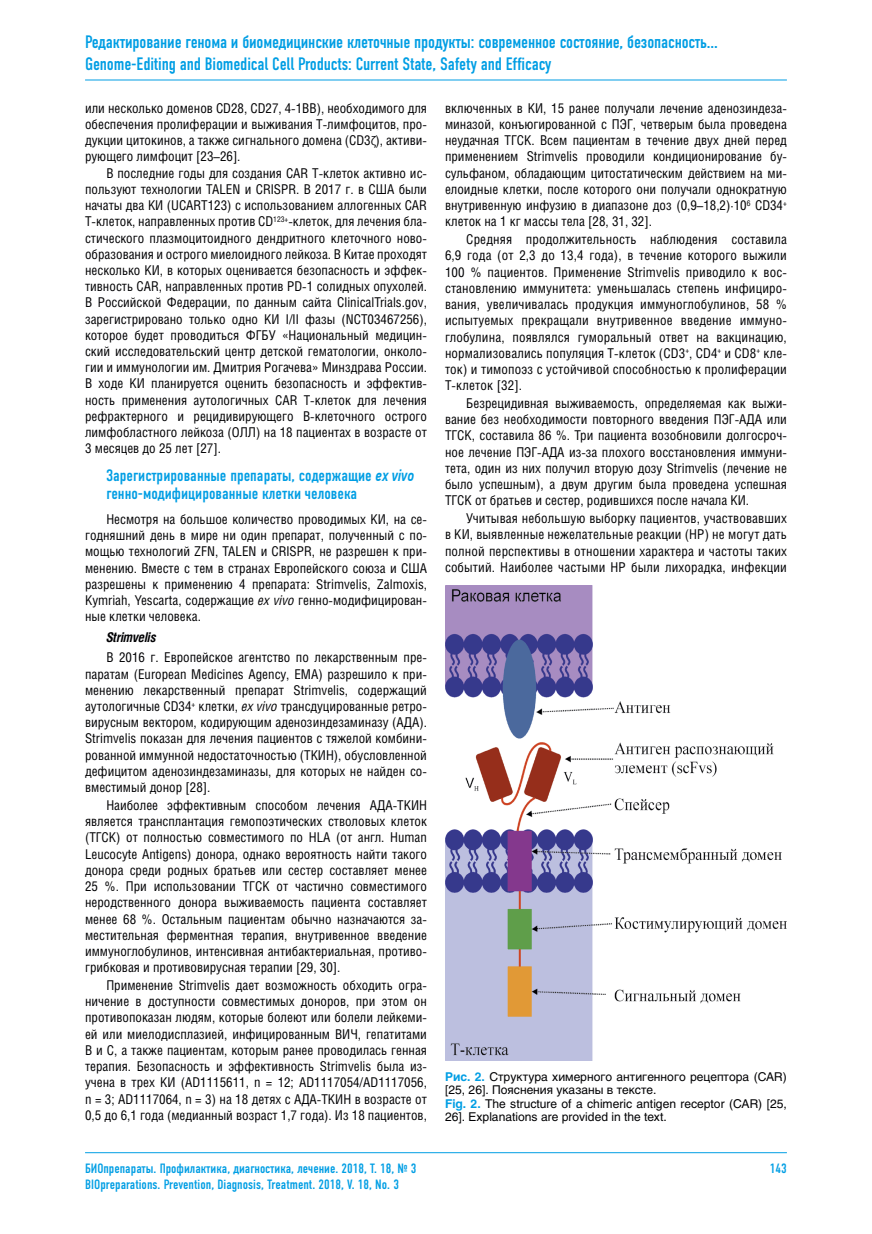
<style>
.page{position:relative;width:872px;height:1234px;background:#fff}
.page>*{position:absolute;margin:0;border:0;box-sizing:border-box;transform-origin:0 0}
.t1{font:18px/21.6px "DIN Condensed C";letter-spacing:-.01em;color:#009ee4}
.podzagolovok{font:16.5px/18.8px "DIN Condensed C";color:#009ee4}
.osn-text{font:13.5px/16.2px "Helios Cond C";color:#000003;text-align:justify}
.t2{font:13.5px/16.2px "DIN Condensed C";color:#009ee4}
.small-podzag{font:italic 700 13.5px "Helios Cond C";letter-spacing:-.01em;color:#000003}
.t3{font:12px/13.5px "Helios C";color:#000003}
.s1{font-family:"Corporate S"}
.s2{font-family:"PF Din Text Cond Pro";font-weight:500;font-style:italic}
.s3{font-style:italic}
.s4{font-weight:700;color:#009ee4}
</style>
<div class="page">
<hr style="left:85px;top:79px;width:702px;height:1px;background:#009ee4">
<hr style="left:85px;top:1151px;width:702px;height:1px;background:#009ee4">
<img style="left:445px;top:585px;width:342px;height:474px">
<h1 class="t1" style="left:85px;top:31px;width:634px">Редактирование генома и биомедицинские клеточные продукты: современное состояние, безопасность...<br>Genome-Editing and Biomedical Cell Products: Current State, Safety and Efficacy</h1>
<p class="osn-text" style="left:85px;top:100px;width:343px">или несколько доменов CD28, CD27, 4-1BB), необходимого для обеспечения пролиферации и выживания T-лимфоцитов, про&shy;дукции цитокинов, а также сигнального домена (CD3<span class="s1">ζ</span>), активи&shy;рующего лимфоцит [23–26].</p>
<p class="osn-text" style="left:85px;top:164px;width:343px;text-indent:21px">В последние годы для создания CAR T-клеток активно ис&shy;пользуют технологии TALEN и CRISPR. В 2017 г. в США были начаты два КИ (UCART123) с использованием аллогенных CAR T-клеток, направленных против CD<sup>123+</sup>-клеток, для лечения бла&shy;стического плазмоцитоидного дендритного клеточного ново&shy;образования и острого миелоидного лейкоза. В Китае проходят несколько КИ, в которых оценивается безопасность и эффек&shy;тивность CAR, направленных против PD-1 солидных опухолей.<br>В Российской Федерации, по данным сайта ClinicalTrials.gov, зарегистрировано только одно КИ I/II фазы (NCT03467256), которое будет проводиться ФГБУ «Национальный медицин&shy;ский исследовательский центр детской гематологии, онколо&shy;гии и иммунологии им. Дмитрия Рогачева» Минздрава России.<br>В ходе КИ планируется оценить безопасность и эффектив&shy;ность применения аутологичных CAR T-клеток для лечения рефрактерного и рецидивирующего В-клеточного острого лимфобластного лейкоза (ОЛЛ) на 18 пациентах в возрасте от 3 месяцев до 25 лет [27].</p>
<p class="podzagolovok" style="left:106px;top:465px;width:309px">Зарегистрированные препараты, содержащие <span class="s2">ex vivo </span>генно-модифицированные клетки человека</p>
<p class="osn-text" style="left:85px;top:511px;width:343px;text-indent:21px">Несмотря на большое количество проводимых КИ, на се&shy;годняшний день в мире ни один препарат, полученный с по&shy;мощью технологий ZFN, TALEN и CRISPR, не разрешен к при&shy;менению. Вместе с тем в странах Европейского союза и США разрешены к применению 4 препарата: Strimvelis, Zalmoxis, Kymriah, Yescarta, содержащие <span class="s3">ex vivo</span> генно-модифицирован&shy;ные клетки человека.</p>
<p class="small-podzag" style="left:106px;top:629px;width:52px">Strimvelis</p>
<p class="osn-text" style="left:85px;top:649px;width:343px;text-indent:21px">В 2016 г. Европейское агентство по лекарственным пре&shy;паратам (European Medicines Agency, EMA) разрешило к при&shy;менению лекарственный препарат Strimvelis, содержащий аутологичные CD34<sup>+</sup> клетки, <span class="s3">ex vivo</span> трансдуцированные ретро&shy;вирусным вектором, кодирующим аденозиндезаминазу (АДА).<br>Strimvelis показан для лечения пациентов с тяжелой комбини&shy;рованной иммунной недостаточностью (ТКИН), обусловленной дефицитом аденозиндезаминазы, для которых не найден со&shy;вместимый донор [28].</p>
<p class="osn-text" style="left:85px;top:796px;width:343px;text-indent:21px">Наиболее эффективным способом лечения АДА-ТКИН является трансплантация гемопоэтических стволовых клеток (ТГСК) от полностью совместимого по HLA (от англ. Human Leucocyte Antigens) донора, однако вероятность найти такого донора среди родных братьев или сестер составляет менее 25 %. При использовании ТГСК от частично совместимого неродственного донора выживаемость пациента составляет менее 68 %. Остальным пациентам обычно назначаются за&shy;местительная ферментная терапия, внутривенное введение иммуноглобулинов, интенсивная антибактериальная, противо&shy;грибковая и противовирусная терапии [29, 30].</p>
<p class="osn-text" style="left:85px;top:976px;width:343px;text-indent:21px">Применение Strimvelis дает возможность обходить огра&shy;ничение в доступности совместимых доноров, при этом он противопоказан людям, которые болеют или болели лейкеми&shy;ей или миелодисплазией, инфицированным ВИЧ, гепатитами B и C, а также пациентам, которым ранее проводилась генная терапия. Безопасность и эффективность Strimvelis была из&shy;учена в трех КИ (AD1115611, n = 12; AD1117054/AD1117056, n = 3; AD1117064, n = 3) на 18 детях с АДА-ТКИН в возрасте от 0,5 до 6,1 года (медианный возраст 1,7 года). Из 18 пациентов,</p>
<p class="osn-text" style="left:445px;top:100px;width:343px">включенных в КИ, 15 ранее получали лечение аденозиндеза&shy;миназой, конъюгированной с ПЭГ, четверым была проведена неудачная ТГСК. Всем пациентам в течение двух дней перед применением Strimvelis проводили кондиционирование бу&shy;сульфаном, обладающим цитостатическим действием на ми&shy;елоидные клетки, после которого они получали однократную внутривенную инфузию в диапазоне доз (0,9–18,2)·10<sup>6</sup> CD34<sup>+ </sup>клеток на 1 кг массы тела [28, 31, 32].</p>
<p class="osn-text" style="left:445px;top:231px;width:343px;text-indent:21px">Средняя продолжительность наблюдения составила 6,9 года (от 2,3 до 13,4 года), в течение которого выжили 100 % пациентов. Применение Strimvelis приводило к вос&shy;становлению иммунитета: уменьшалась степень инфициро&shy;вания, увеличивалась продукция иммуноглобулинов, 58 % испытуемых прекращали внутривенное введение иммуно&shy;глобулина, появлялся гуморальный ответ на вакцинацию, нормализовались популяция Т-клеток (CD3<sup>+</sup>, CD4<sup>+</sup> и CD8<sup>+</sup> кле&shy;ток) и тимопоэз с устойчивой способностью к пролиферации Т-клеток [32].</p>
<p class="osn-text" style="left:445px;top:395px;width:343px;text-indent:21px">Безрецидивная выживаемость, определяемая как выжи&shy;вание без необходимости повторного введения ПЭГ-АДА или ТГСК, составила 86 %. Три пациента возобновили долгосроч&shy;ное лечение ПЭГ-АДА из-за плохого восстановления иммуни&shy;тета, один из них получил вторую дозу Strimvelis (лечение не было успешным), а двум другим была проведена успешная ТГСК от братьев и сестер, родившихся после начала КИ.</p>
<p class="osn-text" style="left:445px;top:510px;width:343px;text-indent:21px">Учитывая небольшую выборку пациентов, участвовавших в КИ, выявленные нежелательные реакции (НР) не могут дать полной перспективы в отношении характера и частоты таких событий. Наиболее частыми НР были лихорадка, инфекции</p>
<p class="t3" style="left:445px;top:1069px;width:343px"><span class="s4">Рис. 2.</span> Структура химерного антигенного рецептора (CAR) [25, 26]. Пояснения указаны в тексте.</p>
<p class="t3" style="left:445px;top:1096px;width:343px"><span class="s4">Fig. 2.</span> The structure of a chimeric antigen receptor (CAR) [25,<br>26]. Explanations are provided in the text.</p>
<p class="t2" style="left:85px;top:1160px;width:333px">БИОпрепараты. Профилактика, диагностика, лечение. 2018, Т. 18, № 3<br>BIOpreparations. Prevention, Diagnosis, Treatment. 2018, V. 18, No. 3</p>
<p class="t2" style="left:770px;top:1160px;width:18px">143</p>
</div>
